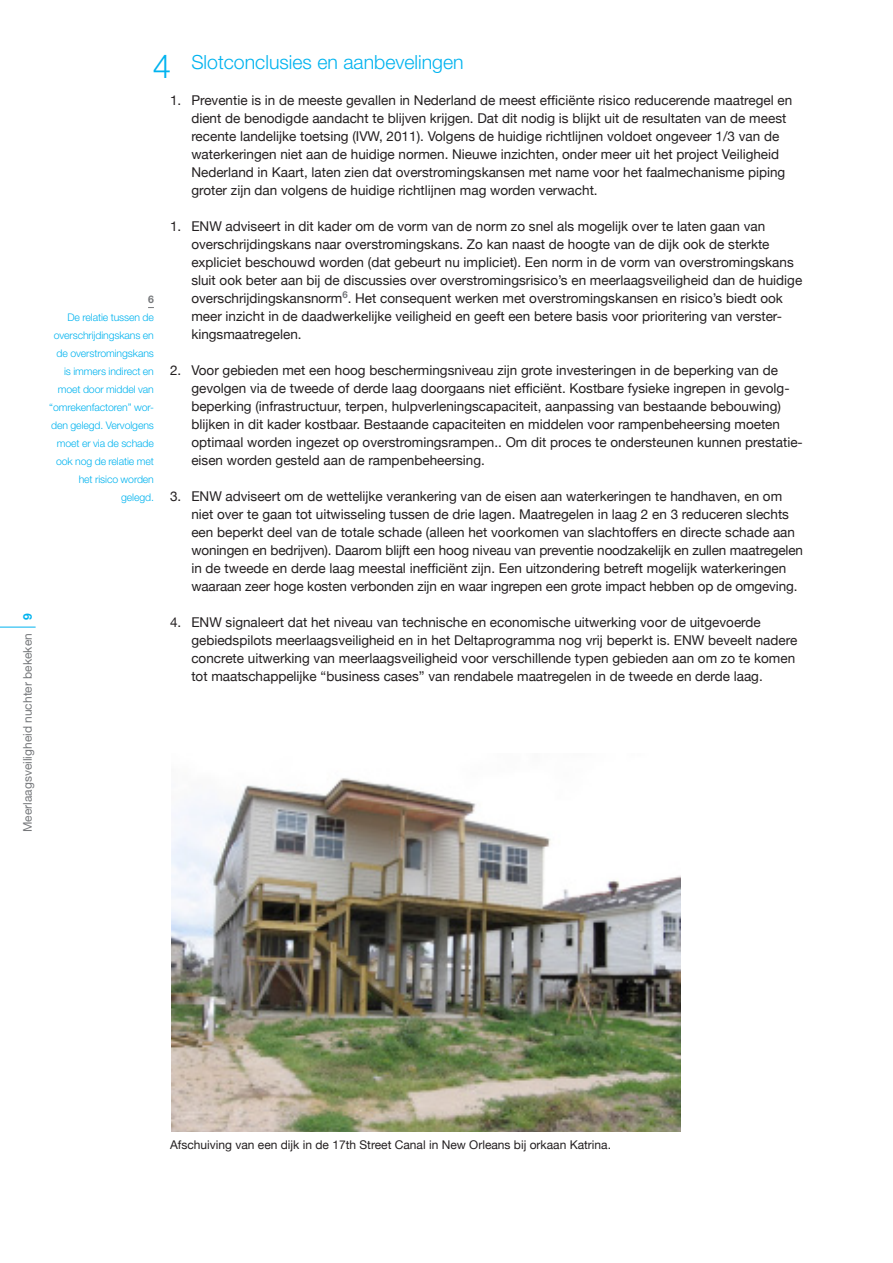
<style>
.page{position:relative;width:893px;height:1263px;background:#fff}
.page>*{position:absolute;margin:0;border:0;box-sizing:border-box;transform-origin:0 0}
.t1{font:300 33px "Helvetica Neue";color:#00b3ef}
.kopje{font:300 19.5px "Helvetica Neue";color:#00b3ef}
.t2{font:13.5px/18px "Helvetica Neue";color:#231f20}
.platte_tekst{font:12px "Helvetica Neue";color:#231f20}
.t3{font:12px "Helvetica Neue";color:#76787b}
.t4{font:300 10.5px/18px "Helvetica Neue";letter-spacing:-.01em;color:#00b3ef;text-align:right}
.t5{font:700 10.5px "Helvetica Neue";color:#76787b}
.s1{font-weight:700;color:#00b3ef}
</style>
<div class="page">
<hr style="left:0;top:627px;width:36px;height:1px;background:#00b3ef">
<img style="left:171px;top:778px;width:509px;height:353px">
<p class="t3" style="left:20px;top:832px;width:220px;rotate:-90deg">Meerlaagsveiligheid nuchter bekeken <span class="s1">9</span></p>
<p class="t1" style="left:153px;top:46px;width:20px">4</p>
<p class="kopje" style="left:191px;top:50px;width:274px">Slotconclusies en aanbevelingen</p>
<p class="t2" style="left:191px;top:92px;width:602px;text-indent:-21px">1. Preventie is in de meeste gevallen in Nederland de meest efficiënte risico reducerende maatregel en dient de benodigde aandacht te blijven krijgen. Dat dit nodig is blijkt uit de resultaten van de meest recente landelijke toetsing (IVW, 2011). Volgens de huidige richtlijnen voldoet ongeveer 1/3 van de waterkeringen niet aan de huidige normen. Nieuwe inzichten, onder meer uit het project Veiligheid Nederland in Kaart, laten zien dat overstromingskansen met name voor het faalmechanisme piping groter zijn dan volgens de huidige richtlijnen mag worden verwacht.</p>
<p class="t2" style="left:191px;top:218px;width:612px;text-indent:-21px">1. ENW adviseert in dit kader om de vorm van de norm zo snel als mogelijk over te laten gaan van overschrijdingskans naar overstromingskans. Zo kan naast de hoogte van de dijk ook de sterkte expliciet beschouwd worden (dat gebeurt nu impliciet). Een norm in de vorm van overstromingskans sluit ook beter aan bij de discussies over overstromingsrisico’s en meerlaagsveiligheid dan de huidige overschrijdingskansnorm<sup>6</sup>. Het consequent werken met overstromingskansen en risico’s biedt ook meer inzicht in de daadwerkelijke veiligheid en geeft een betere basis voor prioritering van verster&shy;kingsmaatregelen.</p>
<p class="t2" style="left:191px;top:362px;width:612px;text-indent:-21px">2. Voor gebieden met een hoog beschermingsniveau zijn grote investeringen in de beperking van de gevolgen via de tweede of derde laag doorgaans niet efficiënt. Kostbare fysieke ingrepen in gevolg&shy;beperking (infrastructuur, terpen, hulpverleningscapaciteit, aanpassing van bestaande bebouwing) blijken in dit kader kostbaar. Bestaande capaciteiten en middelen voor rampenbeheersing moeten optimaal worden ingezet op overstromingsrampen.. Om dit proces te ondersteunen kunnen prestatie&shy;eisen worden gesteld aan de rampenbeheersing.</p>
<p class="t2" style="left:191px;top:488px;width:613px;text-indent:-21px">3. ENW adviseert om de wettelijke verankering van de eisen aan waterkeringen te handhaven, en om niet over te gaan tot uitwisseling tussen de drie lagen. Maatregelen in laag 2 en 3 reduceren slechts een beperkt deel van de totale schade (alleen het voorkomen van slachtoffers en directe schade aan woningen en bedrijven). Daarom blijft een hoog niveau van preventie noodzakelijk en zullen maatregelen in de tweede en derde laag meestal inefficiënt zijn. Een uitzondering betreft mogelijk waterkeringen waaraan zeer hoge kosten verbonden zijn en waar ingrepen een grote impact hebben op de omgeving.</p>
<p class="t2" style="left:191px;top:614px;width:607px;text-indent:-21px">4. ENW signaleert dat het niveau van technische en economische uitwerking voor de uitgevoerde gebiedspilots meerlaagsveiligheid en in het Deltaprogramma nog vrij beperkt is. ENW beveelt nadere concrete uitwerking van meerlaagsveiligheid voor verschillende typen gebieden aan om zo te komen tot maatschappelijke “business cases” van rendabele maatregelen in de tweede en derde laag.</p>
<p class="t5" style="left:148px;top:293px;width:7px">6</p>
<p class="t4" style="left:49px;top:308px;width:106px">De relatie tussen de overschrijdingskans en de overstromingskans is immers indirect en moet door middel van “omrekenfactoren” wor&shy;den gelegd. Vervolgens moet er via de schade ook nog de relatie met het risico worden gelegd.</p>
<p class="platte_tekst" style="left:170px;top:1136px;width:442px">Afschuiving van een dijk in de 17th Street Canal in New Orleans bij orkaan Katrina.</p>
</div>
